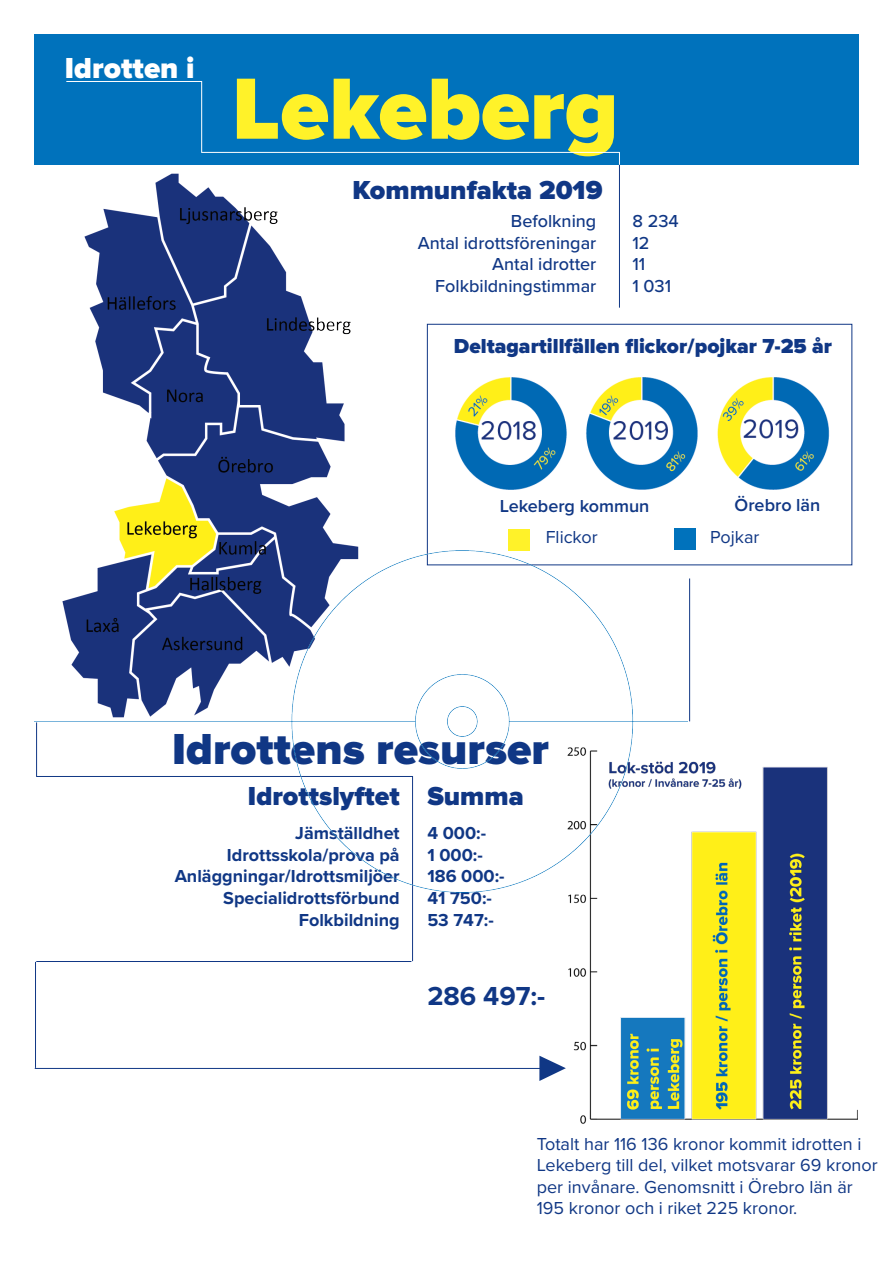
<style>
.page{position:relative;width:893px;height:1263px;background:#fff}
.page>*{position:absolute;margin:0;border:0;box-sizing:border-box;transform-origin:0 0}
.t1{font:900 90px "Proxima Nova";color:#fff229}
.t2{font:54px "Minion Pro";color:#103785}
.t3{font:900 45px "Proxima Nova";color:#103785}
.t4{font:900 30px "Proxima Nova";color:#fff}
.t5{font:900 27px "Proxima Nova";color:#103785}
.t6{font:700 27px "Proxima Nova";color:#103785}
.t7{font:900 21px "Proxima Nova";color:#103785}
.t8{font:18px/21.6px "Proxima Nova";color:#103785}
.t9{font:700 18px "Proxima Nova";color:#103785}
.t10{font:500 18px "Proxima Nova";color:#103785}
.t11{font:600 18px "Proxima Nova";color:#103785}
</style>
<div class="page">
<div style="left:34px;top:34px;width:825px;height:131px;background:#0072bc"></div>
<hr style="left:619px;top:165px;width:1px;height:143px;background:#103785">
<hr style="left:202px;top:152px;width:417px;height:1px;background:#fff">
<hr style="left:66px;top:81px;width:136px;height:1px;background:#fff">
<hr style="left:201px;top:81px;width:1px;height:72px;background:#fff">
<hr style="left:412px;top:776px;width:1px;height:185px;background:#103785">
<hr style="left:689px;top:578px;width:1px;height:143px;background:#103785">
<hr style="left:35px;top:1068px;width:519px;height:1px;background:#103785">
<hr style="left:35px;top:962px;width:1px;height:106px;background:#103785">
<hr style="left:36px;top:961px;width:375px;height:1px;background:#103785">
<div style="left:509px;top:529px;width:21px;height:21px;background:#fff229"></div>
<div style="left:675px;top:528px;width:21px;height:22px;background:#0072bc"></div>
<img style="left:568px;top:761px;width:290px;height:363px">
<svg style="left:619px;top:152px;width:1px;height:13px"></svg>
<div style="left:427px;top:324px;width:425px;height:241px;border:1px solid #103785"></div>
<img style="left:455px;top:377px;width:375px;height:113px">
<img style="left:84px;top:173px;width:275px;height:378px">
<img style="left:34px;top:551px;width:653px;height:341px">
<p class="t4" style="left:65px;top:54px;width:131px">Idrotten i</p>
<p class="t1" style="left:232px;top:68px;width:388px">Lekeberg</p>
<p class="t5" style="left:352px;top:178px;width:252px">Kommunfakta 2019</p>
<p class="t10" style="left:511px;top:208px;width:87px">Befolkning</p>
<p class="t10" style="left:418px;top:229px;width:180px">Antal idrottsföreningar</p>
<p class="t10" style="left:492px;top:251px;width:106px">Antal idrotter</p>
<p class="t10" style="left:435px;top:272px;width:163px">Folkbildningstimmar</p>
<p class="t10" style="left:632px;top:208px;width:48px">8 234</p>
<p class="t10" style="left:632px;top:229px;width:19px">12</p>
<p class="t10" style="left:632px;top:251px;width:14px">11</p>
<p class="t10" style="left:632px;top:272px;width:40px">1 031</p>
<p class="t7" style="left:454px;top:337px;width:380px">Deltagartillfällen flickor/pojkar 7-25 år</p>
<p class="t11" style="left:500px;top:492px;width:151px">Lekeberg kommun</p>
<p class="t11" style="left:735px;top:491px;width:87px">Örebro län</p>
<p class="t8" style="left:546px;top:526px;width:53px">Flickor</p>
<p class="t8" style="left:710px;top:525px;width:51px">Pojkar</p>
<p class="t3" style="left:172px;top:728px;width:378px">Idrottens resurser</p>
<p class="t5" style="left:248px;top:783px;width:153px">Idrottslyftet</p>
<p class="t9" style="left:295px;top:820px;width:106px">Jämställdhet</p>
<p class="t9" style="left:227px;top:841px;width:174px">Idrottsskola/prova på</p>
<p class="t9" style="left:175px;top:863px;width:227px">Anläggningar/Idrottsmiljöer</p>
<p class="t9" style="left:223px;top:884px;width:178px">Specialidrottsförbund</p>
<p class="t9" style="left:299px;top:906px;width:102px">Folkbildning</p>
<p class="t5" style="left:427px;top:783px;width:98px">Summa</p>
<p class="t9" style="left:427px;top:820px;width:60px">4 000:-</p>
<p class="t9" style="left:427px;top:841px;width:57px">1 000:-</p>
<p class="t9" style="left:427px;top:863px;width:79px">186 000:-</p>
<p class="t9" style="left:427px;top:884px;width:66px">41 750:-</p>
<p class="t9" style="left:427px;top:906px;width:68px">53 747:-</p>
<p class="t6" style="left:427px;top:976px;width:120px">286 497:-</p>
<p class="t2" style="left:535px;top:1029px;width:34px">▶</p>
<p class="t8" style="left:537px;top:1132px;width:342px">Totalt har 116 136 kronor kommit idrotten i Lekeberg till del, vilket motsvarar 69 kronor per invånare. Genomsnitt i Örebro län är 195 kronor och i riket 225 kronor.</p>
</div>
